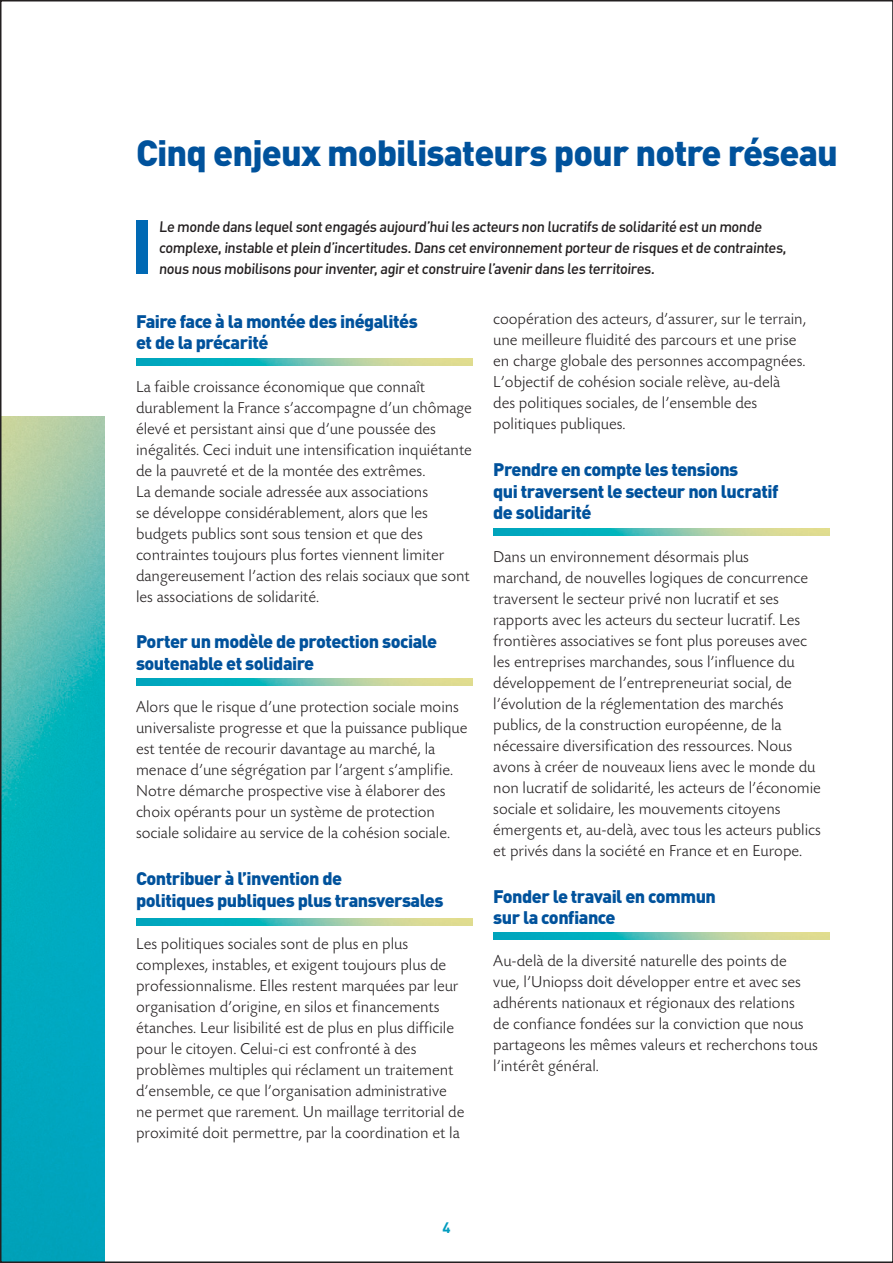
<style>
.page{position:relative;width:893px;height:1263px;background:#fff}
.page>*{position:absolute;margin:0;border:0;box-sizing:border-box;transform-origin:0 0}
.A_grd_titre{font:900 36px "DIN";letter-spacing:-.025em;color:#00529c}
.B_sous_titre{font:900 18px/21.6px "DIN";letter-spacing:-.03em;color:#00529c}
.C_texte{font:300 16.5px/21px "Today SB";color:#231f20}
.F_chapo_ital{font:500 15px/21px "DIN";color:#231f20}
.t1{font:700 15px "DIN";color:#009cbf}
</style>
<div class="page">
<div style="left:136px;top:220px;width:12px;height:54px;background:#0069b4"></div>
<img style="left:3px;top:417px;width:101px;height:843px">
<img style="left:136px;top:359px;width:336px;height:7px">
<img style="left:136px;top:679px;width:336px;height:6px">
<img style="left:136px;top:918px;width:336px;height:7px">
<img style="left:493px;top:932px;width:336px;height:7px">
<img style="left:493px;top:529px;width:336px;height:7px">
<svg style="left:892px;top:0;width:1px;height:1263px"></svg>
<p class="A_grd_titre" style="left:136px;top:129px;width:703px">Cinq enjeux mobilisateurs pour notre réseau</p>
<p class="F_chapo_ital" style="left:159px;top:216px;width:631px">Le monde dans lequelsont engagés aujourd’huiles acteurs non lucratifs de solidarité est un monde complexe,instable et plein d’incertitudes.Dans cet environnement porteur de risques et de contraintes, nous nous mobilisons pour inventer,agir et construire l’avenir dans les territoires.</p>
<p class="B_sous_titre" style="left:136px;top:309px;width:283px">Faire face à la montée des inégalités et de la précarité</p>
<p class="C_texte" style="left:136px;top:376px;width:337px">La faible croissance économique que connaît durablement la France s’accompagne d’un chômage élevé et persistant ainsi que d’une poussée des inégalités. Ceci induit une intensification inquiétante de la pauvreté et de la montée des extrêmes.<br>La demande sociale adressée aux associations<br>se développe considérablement, alors que les budgets publics sont sous tension et que des contraintes toujours plus fortes viennent limiter dangereusement l’action des relais sociaux que sont les associations de solidarité.</p>
<p class="B_sous_titre" style="left:136px;top:630px;width:302px">Porter un modèle de protection sociale soutenable et solidaire</p>
<p class="C_texte" style="left:136px;top:697px;width:333px">Alors que le risque d’une protection sociale moins universaliste progresse et que la puissance publique est tentée de recourir davantage au marché, la menace d’une ségrégation par l’argent s’amplifie.<br>Notre démarche prospective vise à élaborer des choix opérants pour un système de protection sociale solidaire au service de la cohésion sociale.</p>
<p class="B_sous_titre" style="left:136px;top:867px;width:309px">Contribuer à l’invention de<br>politiques publiques plus transversales</p>
<p class="C_texte" style="left:136px;top:934px;width:330px">Les politiques sociales sont de plus en plus complexes, instables, et exigent toujours plus de professionnalisme. Elles restent marquées par leur organisation d’origine, en silos et financements étanches. Leur lisibilité est de plus en plus difficile pour le citoyen. Celui-ci est confronté à des problèmes multiples qui réclament un traitement d’ensemble, ce que l’organisation administrative ne permet que rarement. Un maillage territorial de proximité doit permettre, par la coordination et la</p>
<p class="C_texte" style="left:493px;top:309px;width:314px">coopération des acteurs, d’assurer, sur le terrain, une meilleure fluidité des parcours et une prise en charge globale des personnes accompagnées.<br>L’objectif de cohésion sociale relève, au-delà des politiques sociales, de l’ensemble des politiques publiques.</p>
<p class="B_sous_titre" style="left:493px;top:458px;width:287px">Prendre en compte les tensions<br>qui traversent le secteur non lucratif de solidarité</p>
<p class="C_texte" style="left:493px;top:546px;width:329px">Dans un environnement désormais plus marchand, de nouvelles logiques de concurrence traversent le secteur privé non lucratif et ses rapports avec les acteurs du secteur lucratif. Les frontières associatives se font plus poreuses avec les entreprises marchandes, sous l’influence du développement de l’entrepreneuriat social, de l’évolution de la réglementation des marchés publics, de la construction européenne, de la nécessaire diversification des ressources. Nous avons à créer de nouveaux liens avec le monde du non lucratif de solidarité, les acteurs de l’économie sociale et solidaire, les mouvements citoyens émergents et, au-delà, avec tous les acteurs publics et privés dans la société en France et en Europe.</p>
<p class="B_sous_titre" style="left:493px;top:884px;width:224px">Fonder le travail en commun sur la confiance</p>
<p class="C_texte" style="left:493px;top:951px;width:326px">Au-delà de la diversité naturelle des points de<br>vue, l’Uniopss doit développer entre et avec ses adhérents nationaux et régionaux des relations<br>de confiance fondées sur la conviction que nous partageons les mêmes valeurs et recherchons tous l’intérêt général.</p>
<p class="t1" style="left:442px;top:1218px;width:10px">4</p>
</div>
